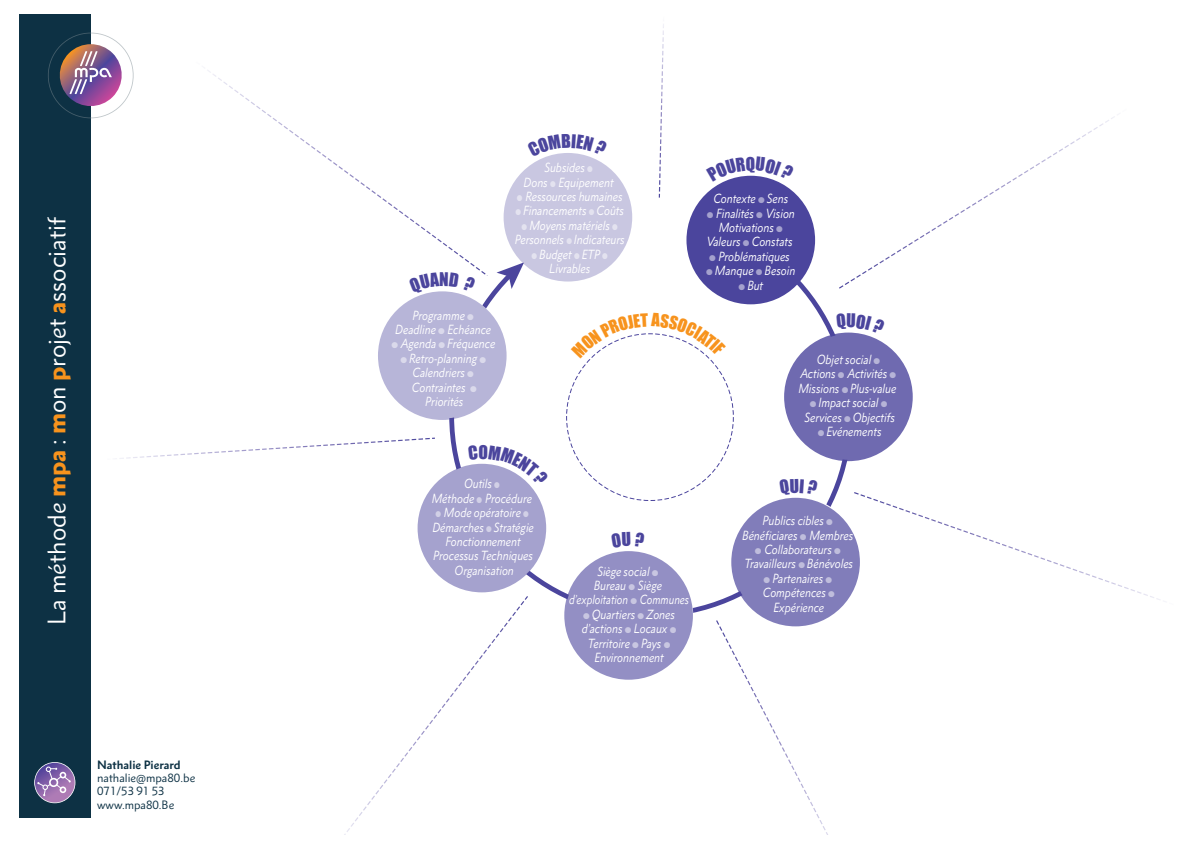
<style>
.page{position:relative;width:1191px;height:842px;background:#fff}
.page>*{position:absolute;margin:0;border:0;box-sizing:border-box;transform-origin:0 0}
.t1{font:23px "Metro Nova Pro";color:#fff}
.t2{font:italic 12px/14.4px "Metro Nova Pro";color:#fff;text-align:center;scale:.85 1}
.t3{font:11px/13.2px "Metro Nova Pro";color:#0d3144}
.t4{font:700 11px "Metro Nova Pro";color:#0d3144}
.s1{font-weight:900;color:#f7931d}
.s2{color:rgb(255 255 255/.5)}
</style>
<div class="page">
<div style="left:19px;top:14px;width:72px;height:804px;background:#0d3144"></div>
<svg style="left:447px;top:268px;width:405px;height:350px"></svg>
<svg style="left:496px;top:263px;width:28px;height:26px"></svg>
<div style="left:686px;top:176px;width:129px;height:128px;background:#4b459d;border-radius:50%"></div>
<div style="left:784px;top:333px;width:128px;height:128px;background:#6f6ab0;border-radius:50%"></div>
<div style="left:731px;top:498px;width:129px;height:128px;background:#817dba;border-radius:50%"></div>
<div style="left:564px;top:551px;width:129px;height:129px;background:#938fc4;border-radius:50%"></div>
<div style="left:378px;top:291px;width:128px;height:129px;background:#b7b5d8;border-radius:50%"></div>
<div style="left:417px;top:464px;width:129px;height:128px;background:#a5a2ce;border-radius:50%"></div>
<div style="left:503px;top:153px;width:129px;height:129px;background:#c9c7e1;border-radius:50%"></div>
<svg style="left:120px;top:437px;width:315px;height:22px"></svg>
<svg style="left:208px;top:70px;width:281px;height:207px"></svg>
<svg style="left:344px;top:595px;width:185px;height:240px"></svg>
<svg style="left:716px;top:618px;width:112px;height:217px"></svg>
<svg style="left:850px;top:490px;width:310px;height:116px"></svg>
<svg style="left:836px;top:116px;width:279px;height:174px"></svg>
<svg style="left:658px;top:24px;width:6px;height:174px"></svg>
<svg style="left:34px;top:762px;width:41px;height:41px"></svg>
<svg style="left:48px;top:33px;width:86px;height:85px"></svg>
<svg style="left:723px;top:175px;width:56px;height:7px"></svg>
<svg style="left:836px;top:313px;width:25px;height:21px"></svg>
<svg style="left:779px;top:479px;width:39px;height:17px"></svg>
<svg style="left:611px;top:532px;width:33px;height:16px"></svg>
<svg style="left:409px;top:272px;width:67px;height:22px"></svg>
<svg style="left:468px;top:444px;width:81px;height:42px"></svg>
<svg style="left:546px;top:153px;width:44px;height:4px"></svg>
<svg style="left:571px;top:313px;width:155px;height:45px"></svg>
<h1 class="t1" style="left:42px;top:625px;width:409px;rotate:-90deg">La méthode <span class="s1">mpa</span> : <span class="s1">m</span>on <span class="s1">p</span>rojet <span class="s1">a</span>ssociatif</h1>
<p class="t4" style="left:97px;top:758px;width:85px">Nathalie Pierard</p>
<p class="t3" style="left:97px;top:771px;width:100px">nathalie@mpa80.be<br>071/53 91 53 www.mpa80.Be</p>
<p class="t2" style="left:395px;top:308px;width:114px">Programme <span class="s2">●<br></span>Deadline <span class="s2">●</span> Echéance</p>
<p class="t2" style="left:391px;top:337px;width:124px"><span class="s2">●</span> Agenda <span class="s2">●</span> Fréquence</p>
<p class="t2" style="left:400px;top:351px;width:102px"><span class="s2">●</span> Retro-planning <span class="s2">●<br></span>Calendriers <span class="s2">●<br></span>Contraintes <span class="s2">●<br></span>Priorités</p>
<p class="t2" style="left:523px;top:160px;width:107px">Subsides <span class="s2">●<br></span>Dons <span class="s2">●</span> Equipement</p>
<p class="t2" style="left:517px;top:189px;width:126px"><span class="s2">●</span> Ressources humaines</p>
<p class="t2" style="left:515px;top:203px;width:129px"><span class="s2">●</span> Financements <span class="s2">●</span> Coûts</p>
<p class="t2" style="left:515px;top:218px;width:131px"><span class="s2">●</span> Moyens matériels <span class="s2">●<br></span>Personnels <span class="s2">●</span> Indicateurs</p>
<p class="t2" style="left:531px;top:247px;width:91px"><span class="s2">●</span> Budget <span class="s2">●</span> ETP <span class="s2">●<br></span>Livrables</p>
<p class="t2" style="left:432px;top:476px;width:119px">Outils <span class="s2">●<br></span>Méthode <span class="s2">●</span> Procédure</p>
<p class="t2" style="left:432px;top:505px;width:121px"><span class="s2">●</span> Mode opératoire <span class="s2">●<br></span>Démarches <span class="s2">●</span> Stratégie<br>Fonctionnement<br>Processus Techniques<br>Organisation</p>
<p class="t2" style="left:569px;top:564px;width:143px">Siège social <span class="s2">●<br></span>Bureau <span class="s2">●</span> Siège d’exploitation <span class="s2">●</span> Communes</p>
<p class="t2" style="left:582px;top:607px;width:113px"><span class="s2">●</span> Quartiers <span class="s2">●</span> Zones d’actions <span class="s2">●</span> Locaux <span class="s2">●<br></span>Territoire <span class="s2">●</span> Pays <span class="s2">●<br></span>Environnement</p>
<p class="t2" style="left:713px;top:191px;width:90px">Contexte <span class="s2">●</span> Sens</p>
<p class="t2" style="left:707px;top:206px;width:105px"><span class="s2">●</span> Finalités <span class="s2">●</span> Vision<br>Motivations <span class="s2">●<br></span>Valeurs <span class="s2">●</span> Constats</p>
<p class="t2" style="left:709px;top:249px;width:96px"><span class="s2">●</span> Problématiques</p>
<p class="t2" style="left:706px;top:263px;width:106px"><span class="s2">●</span> Manque <span class="s2">●</span> Besoin</p>
<p class="t2" style="left:738px;top:278px;width:31px"><span class="s2">●</span> But</p>
<p class="t2" style="left:798px;top:352px;width:117px">Objet social <span class="s2">●<br></span>Actions <span class="s2">●</span> Activités <span class="s2">●<br></span>Missions <span class="s2">●</span> Plus-value</p>
<p class="t2" style="left:804px;top:395px;width:108px"><span class="s2">●</span> Impact social <span class="s2">●<br></span>Services <span class="s2">●</span> Objectifs</p>
<p class="t2" style="left:818px;top:424px;width:76px"><span class="s2">●</span> Evénements</p>
<p class="t2" style="left:742px;top:513px;width:132px">Publics cibles <span class="s2">●<br></span>Bénéficiares <span class="s2">●</span> Membres</p>
<p class="t2" style="left:744px;top:542px;width:129px"><span class="s2">●</span> Collaborateurs <span class="s2">●<br></span>Travailleurs <span class="s2">●</span> Bénévoles</p>
<p class="t2" style="left:763px;top:571px;width:86px"><span class="s2">●</span> Partenaires <span class="s2">●<br></span>Compétences <span class="s2">●<br></span>Expérience</p>
</div>
